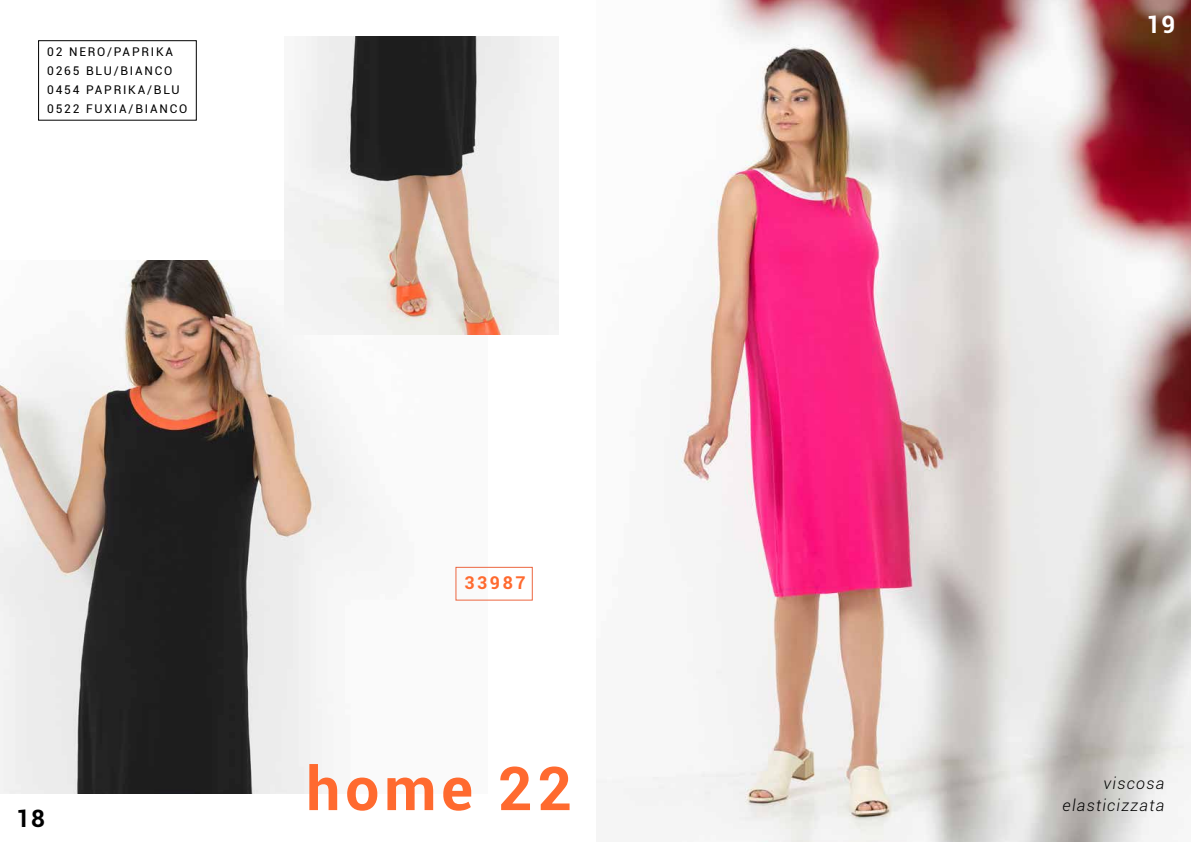
<style>
.page{position:relative;width:1191px;height:842px;background:#fff}
.page>*{position:absolute;margin:0;border:0;box-sizing:border-box;transform-origin:0 0}
.t1{font:700 60.5px "Roboto";letter-spacing:.08em;color:#ff6a2f}
.t2{font:700 24px "Roboto";color:#000}
.t3{font:700 24px "Roboto";color:#fff}
.t4{font:700 17.7px "Roboto";letter-spacing:.15em;color:#ff6a2f}
.t5{font:italic 300 16px/22px "Roboto";letter-spacing:.075em;color:#000;text-align:right}
.t6{font:12px/19px "Roboto";letter-spacing:.15em;color:#000}
</style>
<div class="page">
<img style="left:0;top:261px;width:488px;height:532px">
<img style="left:596px;top:0;width:595px;height:842px">
<div style="left:38px;top:40px;width:159px;height:80px;border:1px solid #000"></div>
<img style="left:284px;top:37px;width:274px;height:297px">
<div style="left:455px;top:567px;width:77px;height:33px;border:1px solid #ec6640"></div>
<p class="t6" style="left:47px;top:42px;width:142px">02 NERO/PAPRIKA<br>0265 BLU/BIANCO<br>0454 PAPRIKA/BLU<br>0522 FUXIA/BIANCO</p>
<h2 class="t2" style="left:16px;top:801px;width:30px">18</h2>
<h3 class="t4" style="left:464px;top:570px;width:63px">33987</h3>
<h1 class="t1" style="left:306px;top:746px;width:267px">home 22</h1>
<h2 class="t3" style="left:1146px;top:7px;width:30px">19</h2>
<h3 class="t5" style="left:1062px;top:772px;width:103px">viscosa elasticizzata</h3>
</div>
